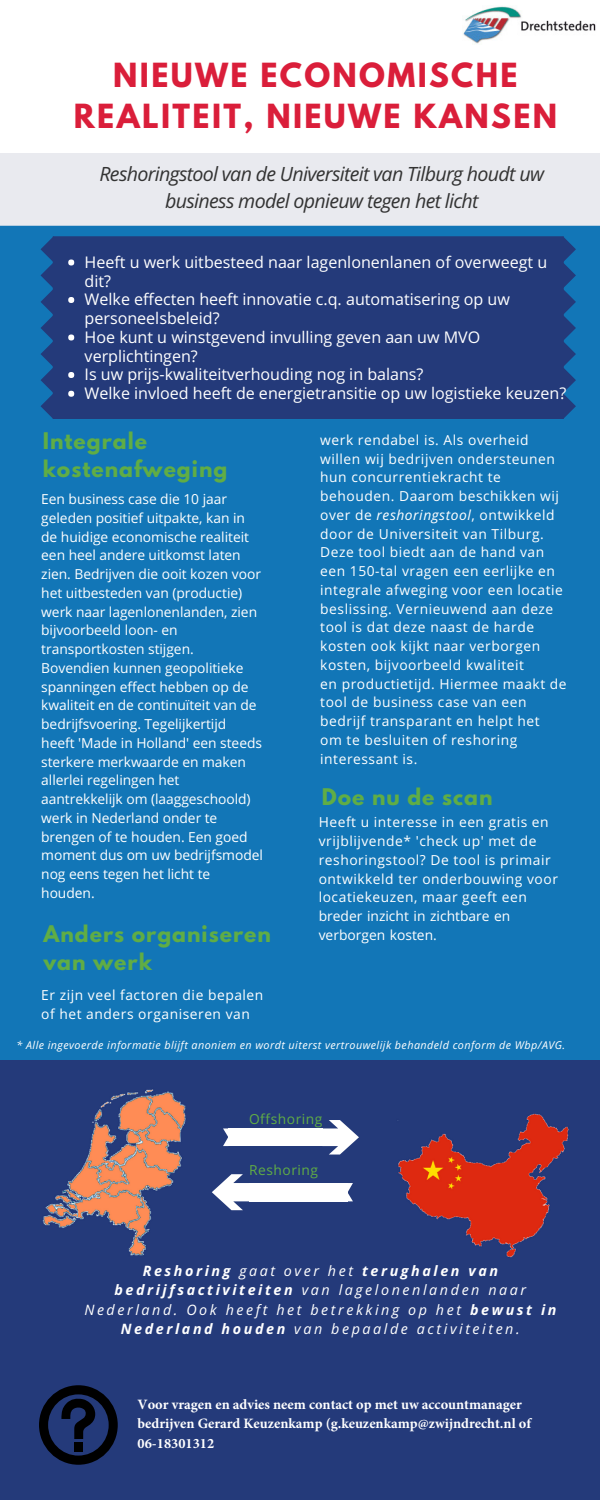
<style>
.page{position:relative;width:600px;height:1500px;background:#fff}
.page>*{position:absolute;margin:0;border:0;box-sizing:border-box;transform-origin:0 0}
.t1{font:700 29.5px/41.2px "League Spartan";letter-spacing:.08em;color:#da1e3a;text-align:center}
.t2{font:700 20.3px/27.8px "League Spartan";letter-spacing:.05em;color:#60ad45}
.t3{font:italic 19.7px/27px "Open Sans";letter-spacing:-.035em;color:#333;text-align:center}
.t4{font:16.1px/18.8px "Open Sans";color:#fff}
.t5{font:italic 14.3px/19.5px "Open Sans";letter-spacing:.18em;color:#fff;text-align:center}
.t6{font:700 14.3px/19.5px "Minion Pro";color:#fff}
.t7{font:13.8px/18.8px "Open Sans";letter-spacing:.04em;color:#fff}
.t8{font:13.8px/18.8px "Open Sans";color:#fff}
.t9{font:13.8px "Open Sans";letter-spacing:.04em;color:#60ad45}
.t10{font:italic 10.8px "Open Sans";letter-spacing:.04em;color:#fff}
.s1{font-style:italic}
.s2{font-weight:700}
</style>
<div class="page">
<div style="left:0;top:226px;width:600px;height:834px;background:#1276b7"></div>
<div style="left:0;top:1060px;width:600px;height:440px;background:#243a7a"></div>
<div style="left:0;top:153px;width:600px;height:73px;background:#e9eaef"></div>
<div style="left:54px;top:236px;width:509px;height:182px;background:#243a7a"></div>
<svg style="left:563px;top:236px;width:13px;height:182px;background:#1a5798"></svg>
<svg style="left:41px;top:236px;width:13px;height:182px;background:#1b5596"></svg>
<svg style="left:68px;top:260px;width:6px;height:6px"></svg>
<svg style="left:68px;top:297px;width:6px;height:6px"></svg>
<svg style="left:68px;top:335px;width:6px;height:6px"></svg>
<svg style="left:68px;top:372px;width:6px;height:6px"></svg>
<svg style="left:68px;top:391px;width:6px;height:6px"></svg>
<div style="left:228px;top:1128px;width:95px;height:18px;background:#fff"></div>
<svg style="left:323px;top:1120px;width:36px;height:34px"></svg>
<svg style="left:223px;top:1128px;width:5px;height:18px"></svg>
<div style="left:249px;top:1183px;width:99px;height:18px;background:#fff"></div>
<svg style="left:212px;top:1174px;width:38px;height:36px"></svg>
<svg style="left:348px;top:1183px;width:5px;height:18px"></svg>
<img style="left:463px;top:6px;width:133px;height:38px">
<svg style="left:39px;top:1385px;width:79px;height:80px"></svg>
<div style="left:74px;top:1443px;width:9px;height:9px;background:#000"></div>
<img style="left:397px;top:1114px;width:172px;height:144px">
<img style="left:42px;top:1089px;width:144px;height:167px">
<h1 class="t1" style="left:74px;top:58px;width:485px">NIEUWE ECONOMISCHE<br>REALITEIT, NIEUWE KANSEN</h1>
<h3 class="t3" style="left:99px;top:160px;width:446px">Reshoringstool van de Universiteit van Tilburg houdt uw business model opnieuw tegen het licht</h3>
<p class="t4" style="left:85px;top:252px;width:483px">Heeft u werk uitbesteed naar lagenlonenlanen of overweegt u dit?<br>Welke effecten heeft innovatie c.q. automatisering op uw personeelsbeleid?<br>Hoe kunt u winstgevend invulling geven aan uw MVO verplichtingen?<br>Is uw prijs-kwaliteitverhouding nog in balans?<br>Welke invloed heeft de energietransitie op uw logistieke keuzen?</p>
<h2 class="t2" style="left:43px;top:430px;width:186px">Integrale kostenafweging</h2>
<p class="t8" style="left:41px;top:489px;width:223px">Een business case die 10 jaar geleden positief uitpakte, kan in de huidige economische realiteit een heel andere uitkomst laten zien. Bedrijven die ooit kozen voor het uitbesteden van (productie) werk naar lagenlonenlanden, zien bijvoorbeeld loon- en transportkosten stijgen.<br>Bovendien kunnen geopolitieke spanningen effect hebben op de kwaliteit en de continuïteit van de bedrijfsvoering. Tegelijkertijd heeft 'Made in Holland' een steeds sterkere merkwaarde en maken allerlei regelingen het aantrekkelijk om (laaggeschoold) werk in Nederland onder te brengen of te houden. Een goed moment dus om uw bedrijfsmodel nog eens tegen het licht te houden.</p>
<h2 class="t2" style="left:43px;top:923px;width:229px">Anders organiseren van werk</h2>
<p class="t7" style="left:320px;top:430px;width:248px">werk rendabel is. Als overheid willen wij bedrijven ondersteunen hun concurrentiekracht te behouden. Daarom beschikken wij over de <span class="s1">reshoringstool</span>, ontwikkeld door de Universiteit van Tilburg.<br>Deze tool biedt aan de hand van een 150-tal vragen een eerlijke en integrale afweging voor een locatie beslissing. Vernieuwend aan deze tool is dat deze naast de harde kosten ook kijkt naar verborgen kosten, bijvoorbeeld kwaliteit<br>en productietijd. Hiermee maakt de tool de business case van een bedrijf transparant en helpt het<br>om te besluiten of reshoring interessant is.</p>
<h2 class="t2" style="left:322px;top:785px;width:172px">Doe nu de scan</h2>
<p class="t7" style="left:319px;top:813px;width:241px">Heeft u interesse in een gratis en vrijblijvende* 'check up' met de reshoringstool? De tool is primair ontwikkeld ter onderbouwing voor locatiekeuzen, maar geeft een breder inzicht in zichtbare en verborgen kosten.</p>
<p class="t7" style="left:41px;top:985px;width:224px">Er zijn veel factoren die bepalen of het anders organiseren van</p>
<p class="t10" style="left:17px;top:1038px;width:550px">* Alle ingevoerde informatie blijft anoniem en wordt uiterst vertrouwelijk behandeld conform de Wbp/AVG.</p>
<p class="t9" style="left:249px;top:1109px;width:75px">Offshoring</p>
<p class="t9" style="left:249px;top:1161px;width:71px">Reshoring</p>
<p class="t5" style="left:84px;top:1260px;width:474px"><span class="s2">Reshoring</span> gaat over het <span class="s2">terughalen van bedrijfsactiviteiten</span> van lagelonenlanden naar Nederland. Ook heeft het betrekking op het <span class="s2">bewust in Nederland houden</span> van bepaalde activiteiten.</p>
<p class="t6" style="left:138px;top:1394px;width:395px">Voor vragen en advies neem contact op met uw accountmanager bedrijven Gerard Keuzenkamp (g.keuzenkamp@zwijndrecht.nl of<br>06-18301312</p>
</div>
